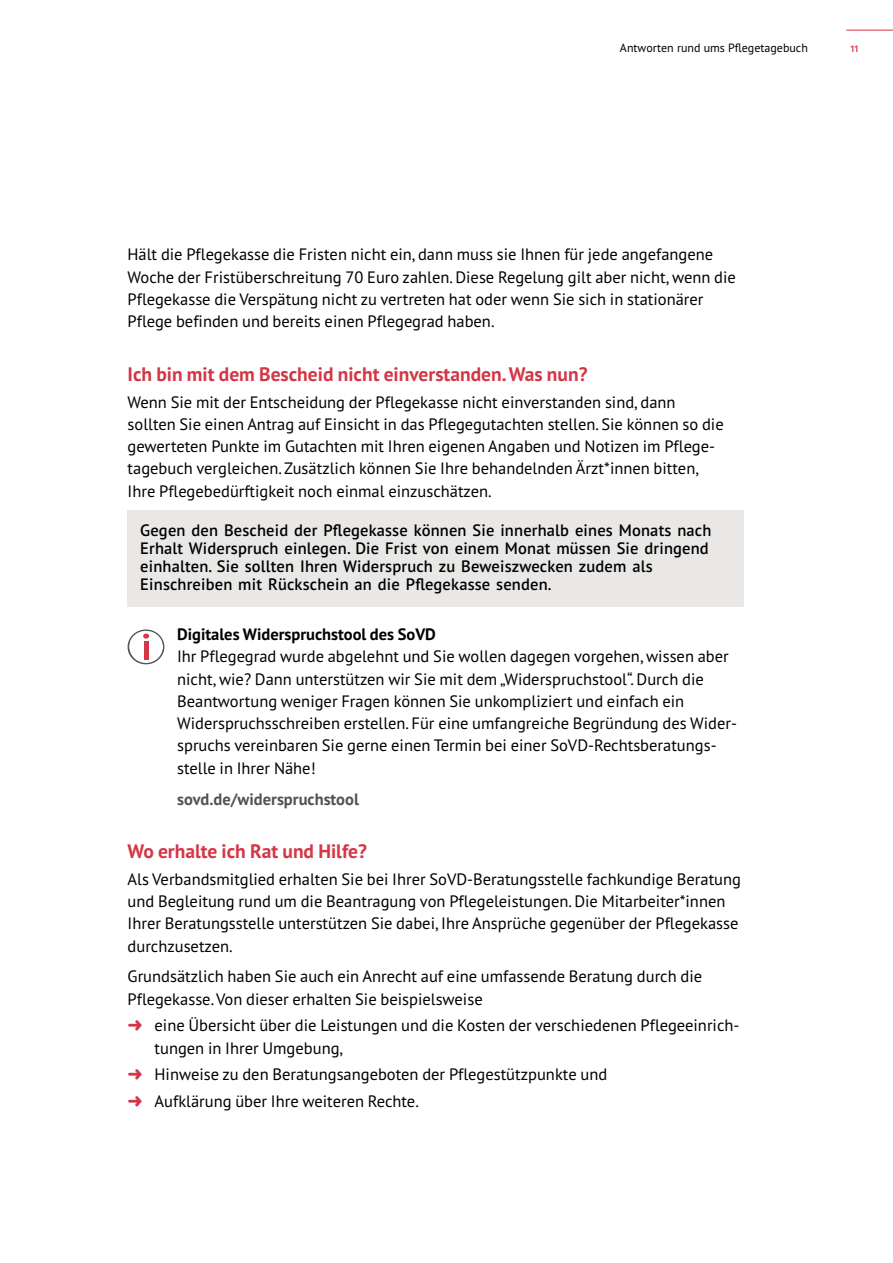
<style>
.page{position:relative;width:893px;height:1263px;background:#fff}
.page>*{position:absolute;margin:0;border:0;box-sizing:border-box;transform-origin:0 0}
.t1{font:700 19.5px "PT Sans Pro";color:#d33646}
.t2{font:16.5px/22.2px "PT Sans Pro";color:#000}
.t3{font:600 16.5px/18px "PT Sans Pro";letter-spacing:.01em;color:#000}
.t4{font:700 16.5px "PT Sans Pro";color:#000}
.t5{font:700 16.5px "PT Sans Pro";color:#55514e}
.t6{font:12px "PT Sans Pro";color:#000}
.t7{font:600 12px "PT Sans Pro";color:#d33646}
.s1{color:#d33646}
</style>
<div class="page">
<div style="left:128px;top:510px;width:616px;height:96px;background:#e9e8e7"></div>
<hr style="left:846px;top:30px;width:47px;height:1px;background:#d33646">
<svg style="left:128px;top:631px;width:36px;height:33px"></svg>
<div style="left:128px;top:629px;width:36px;height:35px;border:1px solid #55514e;border-radius:50%"></div>
<p class="t6" style="left:620px;top:40px;width:189px">Antworten rund ums Pflegetagebuch</p>
<p class="t7" style="left:850px;top:40px;width:10px">11</p>
<p class="t2" style="left:128px;top:243px;width:610px">Hält die Pflegekasse die Fristen nicht ein, dann muss sie Ihnen für jede angefangene Woche der Fristüberschreitung 70 Euro zahlen. Diese Regelung gilt aber nicht, wenn die Pflegekasse die Verspätung nicht zu vertreten hat oder wenn Sie sich in stationärer Pflege befinden und bereits einen Pflegegrad haben.</p>
<h2 class="t1" style="left:128px;top:361px;width:461px">Ich bin mit dem Bescheid nicht einverstanden.Was nun?</h2>
<p class="t2" style="left:128px;top:390px;width:598px">Wenn Sie mit der Entscheidung der Pflegekasse nicht einverstanden sind, dann sollten Sie einen Antrag auf Einsicht in das Pflegegutachten stellen. Sie können so die gewerteten Punkte im Gutachten mit Ihren eigenen Angaben und Notizen im Pflege&shy;tagebuch vergleichen.Zusätzlich können Sie Ihre behandelnden Ärzt*innen bitten, Ihre Pflegebedürftigkeit noch einmal einzuschätzen.</p>
<p class="t3" style="left:140px;top:521px;width:573px">Gegen den Bescheid der Pfegekasse können Sie innerhalb eines Monats nach Erhalt Widerspruch einlegen. Die Frist von einem Monat müssen Sie dringend einhalten. Sie sollten Ihren Widerspruch zu Beweiszwecken zudem als Einschreiben mit Rückschein an die Pfegekasse senden.</p>
<p class="t4" style="left:177px;top:623px;width:260px">Digitales Widerspruchstool des SoVD</p>
<p class="t2" style="left:177px;top:645px;width:561px">Ihr Pflegegrad wurde abgelehnt und Sie wollen dagegen vorgehen, wissen aber nicht, wie? Dann unterstützen wir Sie mit dem „Widerspruchstool“. Durch die Beantwortung weniger Fragen können Sie unkompliziert und einfach ein Widerspruchsschreiben erstellen. Für eine umfangreiche Begründung des Wider&shy;spruchs vereinbaren Sie gerne einen Termin bei einer SoVD-Rechtsberatungs&shy;stelle in Ihrer Nähe!</p>
<p class="t5" style="left:177px;top:788px;width:183px">sovd.de/widerspruchstool</p>
<h2 class="t1" style="left:128px;top:839px;width:241px">Wo erhalte ich Rat und Hilfe?</h2>
<p class="t2" style="left:128px;top:867px;width:615px">Als Verbandsmitglied erhalten Sie bei Ihrer SoVD-Beratungsstelle fachkundige Beratung und Begleitung rund um die Beantragung von Pflegeleistungen. Die Mitarbeiter*innen Ihrer Beratungsstelle unterstützen Sie dabei, Ihre Ansprüche gegenüber der Pflegekasse durchzusetzen.</p>
<p class="t2" style="left:128px;top:965px;width:576px">Grundsätzlich haben Sie auch ein Anrecht auf eine umfassende Beratung durch die<br>Pflegekasse.Von dieser erhalten Sie beispielsweise</p>
<p class="t2" style="left:155px;top:1014px;width:586px;text-indent:-27px"><span class="s1">☑</span> eine Übersicht über die Leistungen und die Kosten der verschiedenen Pflegeeinrich&shy;tungen in Ihrer Umgebung,</p>
<p class="t2" style="left:128px;top:1063px;width:481px"><span class="s1">☑</span> Hinweise zu den Beratungsangeboten der Pflegestützpunkte und</p>
<p class="t2" style="left:128px;top:1089px;width:293px"><span class="s1">☑</span> Aufklärung über Ihre weiteren Rechte.</p>
</div>
